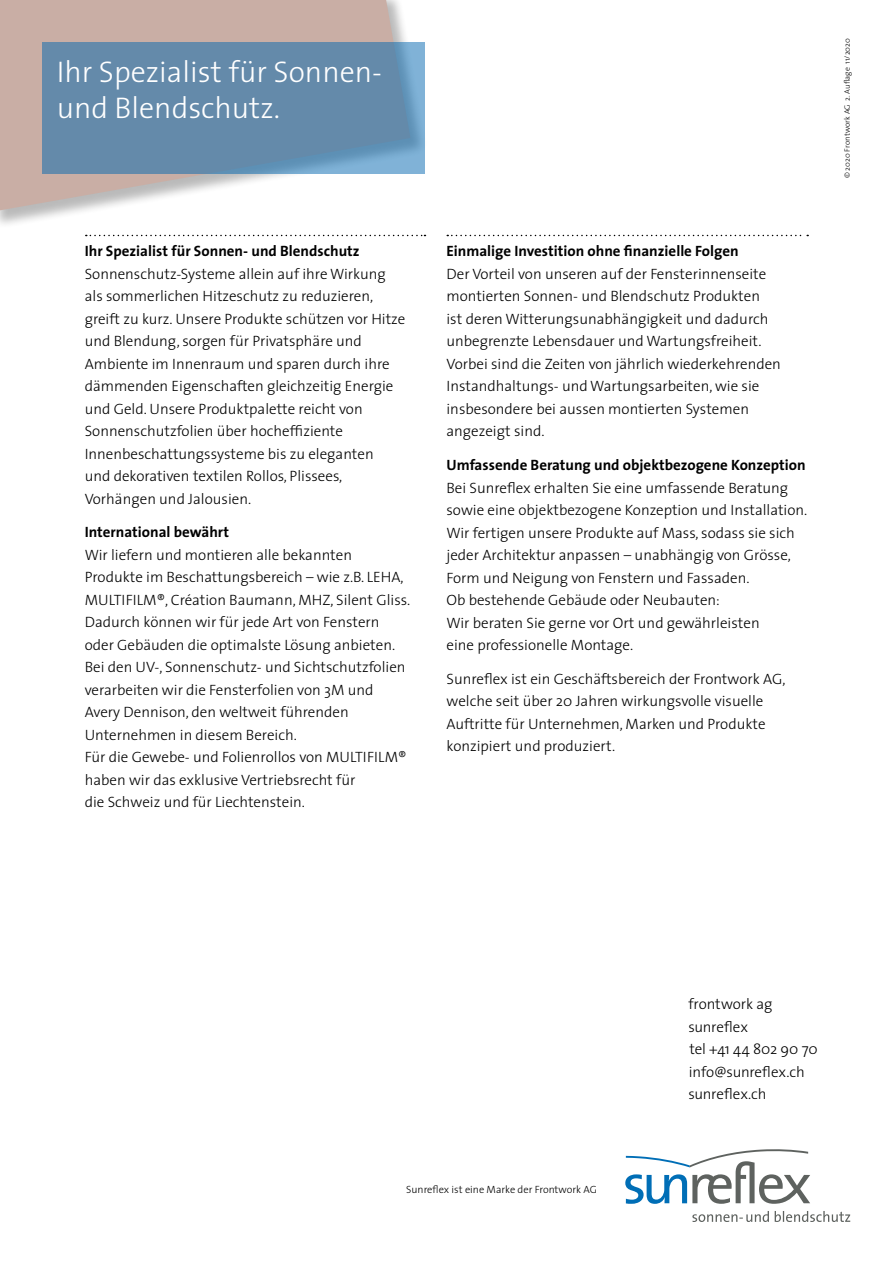
<style>
.page{position:relative;width:893px;height:1263px;background:#fff}
.page>*{position:absolute;margin:0;border:0;box-sizing:border-box;transform-origin:0 0}
.t1{font:300 30px/36px "The Sans";color:#fff}
.t2{font:300 15px/22.5px "The Sans";color:#000}
.t3{font:700 15px "The Sans";color:#000}
.t4{font:300 10.5px "The Sans";color:#000}
.t5{font:300 7.8px "The Sans";letter-spacing:.005em;color:#000}
</style>
<div class="page">
<svg style="left:0;top:0;width:410px;height:212px;fill:#c9aea5"></svg>
<svg style="left:43px;top:43px;width:382px;height:131px;fill:#648aaa"></svg>
<svg style="left:625px;top:1149px;width:225px;height:73px"></svg>
<svg style="left:86px;top:235px;width:339px;height:1px"></svg>
<svg style="left:447px;top:235px;width:361px;height:1px"></svg>
<h1 class="t1" style="left:57px;top:53px;width:327px">Ihr Spezialist für Sonnen&shy;und Blendschutz.</h1>
<p class="t3" style="left:85px;top:238px;width:276px">Ihr Spezialist für Sonnen- und Blendschutz</p>
<p class="t2" style="left:85px;top:262px;width:322px">Sonnenschutz-Systeme allein auf ihre Wirkung als sommerlichen Hitzeschutz zu reduzieren, greift zu kurz. Unsere Produkte schützen vor Hitze und Blendung, sorgen für Privatsphäre und Ambiente im Innenraum und sparen durch ihre dämmenden Eigenschaften gleichzeitig Energie und Geld. Unsere Produktpalette reicht von Sonnenschutzfolien über hocheffiziente Innenbeschattungssysteme bis zu eleganten<br>und dekorativen textilen Rollos, Plissees, Vorhängen und Jalousien.</p>
<p class="t3" style="left:85px;top:520px;width:146px">International bewährt</p>
<p class="t2" style="left:85px;top:543px;width:327px">Wir liefern und montieren alle bekannten Produkte im Beschattungsbereich – wie z.B. LEHA, MULTIFILM®, Création Baumann, MHZ, Silent Gliss.<br>Dadurch können wir für jede Art von Fenstern oder Gebäuden die optimalste Lösung anbieten.<br>Bei den UV-, Sonnenschutz- und Sichtschutzfolien verarbeiten wir die Fensterfolien von 3M und Avery Dennison, den weltweit führenden Unternehmen in diesem Bereich.<br>Für die Gewebe- und Folienrollos von MULTIFILM® haben wir das exklusive Vertriebsrecht für<br>die Schweiz und für Liechtenstein.</p>
<p class="t3" style="left:446px;top:239px;width:294px">Einmalige Investition ohne finanzielle Folgen</p>
<p class="t2" style="left:446px;top:262px;width:336px">Der Vorteil von unseren auf der Fensterinnenseite montierten Sonnen- und Blendschutz Produkten<br>ist deren Witterungsunabhängigkeit und dadurch unbegrenzte Lebensdauer und Wartungsfreiheit.<br>Vorbei sind die Zeiten von jährlich wiederkehrenden Instandhaltungs- und Wartungsarbeiten, wie sie insbesondere bei aussen montierten Systemen angezeigt sind.</p>
<p class="t3" style="left:446px;top:452px;width:361px">Umfassende Beratung und objektbezogene Konzeption</p>
<p class="t2" style="left:446px;top:476px;width:362px">Bei Sunreflex erhalten Sie eine umfassende Beratung sowie eine objektbezogene Konzeption und Installation.<br>Wir fertigen unsere Produkte auf Mass, sodass sie sich jeder Architektur anpassen – unabhängig von Grösse, Form und Neigung von Fenstern und Fassaden.<br>Ob bestehende Gebäude oder Neubauten:<br>Wir beraten Sie gerne vor Ort und gewährleisten<br>eine professionelle Montage.</p>
<p class="t2" style="left:446px;top:667px;width:341px">Sunreflex ist ein Geschäftsbereich der Frontwork AG, welche seit über 20 Jahren wirkungsvolle visuelle Auftritte für Unternehmen, Marken und Produkte konzipiert und produziert.</p>
<p class="t5" style="left:841px;top:178px;width:141px;rotate:-90deg">© 2020 Frontwork AG 2. Auflage 11/2020</p>
<p class="t4" style="left:406px;top:1180px;width:192px">Sunreflex ist eine Marke der Frontwork AG</p>
<p class="t2" style="left:688px;top:992px;width:131px">frontwork ag sunreflex<br>tel +41 44 802 90 70 info@sunreflex.ch sunreflex.ch</p>
</div>
